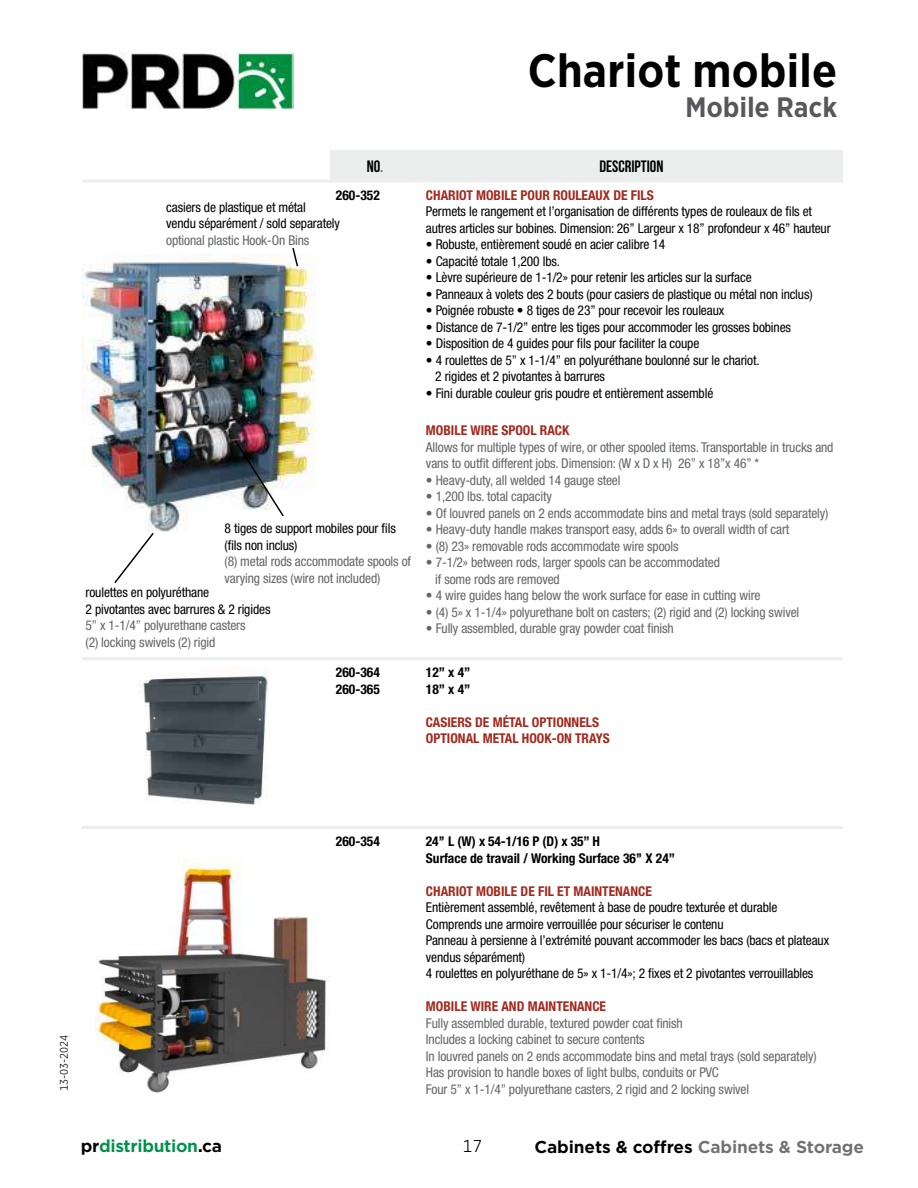
<style>
.page{position:relative;width:918px;height:1188px;background:#fff}
.page>*{position:absolute;margin:0;border:0;box-sizing:border-box;transform-origin:0 0}
.t1{font:700 45px "Gotham Narrow Office";letter-spacing:-.01em;color:#000}
.t2{font:700 27px "Gotham Narrow Office";letter-spacing:-.01em;color:#58585a}
.t3{font:700 16.5px "Gotham Office";letter-spacing:-.01em;color:#000}
.t4{font:700 16.5px "Gotham Office";letter-spacing:-.02em;color:#009149}
.t5{font:16.5px "Bebas Neue";color:#000}
.t6{font:16.5px "Gotham Narrow Office";color:#000}
.t7{font:condensed 13.5px/16.5px "Helvetica Neue LT Std";letter-spacing:-.01em;color:#000}
.t8{font:condensed 13.5px/16.5px "Helvetica Neue LT Std";letter-spacing:-.01em;color:#646567}
.t9{font:700 condensed 13.5px/16.5px "Helvetica Neue LT Std";color:#a3291e}
.t10{font:700 condensed 13.5px/16.5px "Helvetica Neue LT Std";color:#000}
.t11{font:10.5px "Gotham Narrow Office";letter-spacing:-.01em;color:#000}
.s1{color:#646567}
.s2{color:#000}
.s3{color:#707172}
</style>
<div class="page">
<img style="left:81px;top:53px;width:212px;height:56px">
<img style="left:82px;top:254px;width:234px;height:278px">
<img style="left:233px;top:439px;width:52px;height:79px">
<div style="left:330px;top:150px;width:513px;height:30px;background:#eceded"></div>
<hr style="left:82px;top:180px;width:248px;height:3px;background:#eceded">
<hr style="left:330px;top:180px;width:90px;height:3px;background:#eceded">
<hr style="left:420px;top:180px;width:423px;height:3px;background:#eceded">
<hr style="left:82px;top:657px;width:248px;height:3px;background:#eceded">
<hr style="left:330px;top:657px;width:90px;height:3px;background:#eceded">
<hr style="left:420px;top:657px;width:423px;height:3px;background:#eceded">
<hr style="left:82px;top:826px;width:248px;height:3px;background:#eceded">
<hr style="left:330px;top:826px;width:90px;height:3px;background:#eceded">
<hr style="left:420px;top:826px;width:423px;height:3px;background:#eceded">
<img style="left:138px;top:673px;width:130px;height:132px">
<svg style="left:113px;top:531px;width:42px;height:52px"></svg>
<svg style="left:291px;top:248px;width:8px;height:20px"></svg>
<img style="left:96px;top:858px;width:232px;height:235px">
<h1 class="t1" style="left:528px;top:41px;width:311px">Chariot mobile</h1>
<h2 class="t2" style="left:685px;top:89px;width:154px">Mobile Rack</h2>
<p class="t5" style="left:367px;top:157px;width:18px">NO<span class="s1">.</span></p>
<p class="t5" style="left:600px;top:157px;width:65px">DESCRIPTION</p>
<p class="t10" style="left:336px;top:186px;width:45px">260-352</p>
<p class="t9" style="left:426px;top:186px;width:229px">CHARIOT MOBILE POUR ROULEAUX DE FILS</p>
<p class="t7" style="left:426px;top:203px;width:406px">Permets le rangement et l’organisation de différents types de rouleaux de fils et autres articles sur bobines. Dimension: 26’’ Largeur x 18’’ profondeur x 46’’ hauteur</p>
<p class="t7" style="left:426px;top:236px;width:241px">• Robuste, entièrement soudé en acier calibre 14</p>
<p class="t7" style="left:426px;top:253px;width:136px">• Capacité totale 1,200 lbs.</p>
<p class="t7" style="left:426px;top:269px;width:327px">• Lèvre supérieure de 1-1/2» pour retenir les articles sur la surface</p>
<p class="t7" style="left:426px;top:286px;width:388px">• Panneaux à volets des 2 bouts (pour casiers de plastique ou métal non inclus)</p>
<p class="t7" style="left:426px;top:302px;width:300px">• Poignée robuste • 8 tiges de 23’’ pour recevoir les rouleaux</p>
<p class="t7" style="left:426px;top:319px;width:367px">• Distance de 7-1/2’’ entre les tiges pour accommoder les grosses bobines</p>
<p class="t7" style="left:426px;top:335px;width:275px">• Disposition de 4 guides pour fils pour faciliter la coupe</p>
<p class="t7" style="left:435px;top:352px;width:326px;text-indent:-9px">• 4 roulettes de 5’’ x 1-1/4’’ en polyuréthane boulonné sur le chariot.<br>2 rigides et 2 pivotantes à barrures</p>
<p class="t7" style="left:426px;top:385px;width:289px">• Fini durable couleur gris poudre et entièrement assemblé</p>
<p class="t9" style="left:426px;top:422px;width:145px">MOBILE WIRE SPOOL RACK</p>
<p class="t8" style="left:426px;top:439px;width:409px">Allows for multiple types of wire, or other spooled items. Transportable in trucks and vans to outfit different jobs. Dimension: (W x D x H) 26’’ x 18’’x 46’’ *</p>
<p class="t8" style="left:426px;top:472px;width:196px">• Heavy-duty, all welded 14 gauge steel</p>
<p class="t8" style="left:426px;top:488px;width:127px">• 1,200 lbs. total capacity</p>
<p class="t8" style="left:426px;top:505px;width:404px">• Of louvred panels on 2 ends accommodate bins and metal trays (sold separately)</p>
<p class="t8" style="left:426px;top:521px;width:365px">• Heavy-duty handle makes transport easy, adds 6» to overall width of cart</p>
<p class="t8" style="left:426px;top:538px;width:254px">• (8) 23» removable rods accommodate wire spools</p>
<p class="t8" style="left:435px;top:554px;width:286px;text-indent:-9px">• 7-1/2» between rods, larger spools can be accommodated if some rods are removed</p>
<p class="t8" style="left:426px;top:587px;width:336px">• 4 wire guides hang below the work surface for ease in cutting wire</p>
<p class="t8" style="left:426px;top:603px;width:375px">• (4) 5» x 1-1/4» polyurethane bolt on casters; (2) rigid and (2) locking swivel</p>
<p class="t8" style="left:426px;top:620px;width:249px">• Fully assembled, durable gray powder coat finish</p>
<p class="t10" style="left:336px;top:664px;width:45px">260-364<br>260-365</p>
<p class="t10" style="left:426px;top:664px;width:46px">12’’ x 4’’<br>18’’ x 4’’</p>
<p class="t9" style="left:426px;top:714px;width:185px">CASIERS DE MÉTAL OPTIONNELS<br>OPTIONAL METAL HOOK-ON TRAYS</p>
<p class="t7" style="left:166px;top:199px;width:175px">casiers de plastique et métal<br>vendu séparément / sold separately</p>
<p class="t8" style="left:166px;top:232px;width:145px">optional plastic Hook-On Bins</p>
<p class="t7" style="left:202px;top:412px;width:9px">C</p>
<p class="t7" style="left:225px;top:520px;width:173px">8 tiges de support mobiles pour fils (fils non inclus)</p>
<p class="t8" style="left:225px;top:553px;width:188px">(8) metal rods accommodate spools of varying sizes (wire not included)</p>
<p class="t7" style="left:86px;top:584px;width:186px">roulettes en polyuréthane<br>2 pivotantes avec barrures &amp; 2 rigides</p>
<p class="t8" style="left:86px;top:617px;width:162px">5’’ x 1-1/4’’ polyurethane casters (2) locking swivels (2) rigid</p>
<p class="t11" style="left:57px;top:1091px;width:57px;rotate:-90deg">13-03-2024</p>
<p class="t10" style="left:336px;top:833px;width:45px">260-354</p>
<p class="t10" style="left:426px;top:833px;width:251px">24’’ L (W) x 54-1/16 P (D) x 35’’ H<br>Surface de travail / Working Surface 36’’ X 24’’</p>
<p class="t9" style="left:426px;top:882px;width:227px">CHARIOT MOBILE DE FIL ET MAINTENANCE</p>
<p class="t7" style="left:426px;top:899px;width:405px">Entièrement assemblé, revêtement à base de poudre texturée et durable Comprends une armoire verrouillée pour sécuriser le contenu<br>Panneau à persienne à l’extrémité pouvant accommoder les bacs (bacs et plateaux vendus séparément)<br>4 roulettes en polyuréthane de 5» x 1-1/4»; 2 fixes et 2 pivotantes verrouillables</p>
<p class="t9" style="left:426px;top:998px;width:182px">MOBILE WIRE AND MAINTENANCE</p>
<p class="t8" style="left:426px;top:1014px;width:392px">Fully assembled durable, textured powder coat finish<br>Includes a locking cabinet to secure contents<br>In louvred panels on 2 ends accommodate bins and metal trays (sold separately)<br>Has provision to handle boxes of light bulbs, conduits or PVC<br>Four 5’’ x 1-1/4’’ polyurethane casters, 2 rigid and 2 locking swivel</p>
<p class="t4" style="left:81px;top:1135px;width:143px"><span class="s2">pr</span>distribution<span class="s2">.ca</span></p>
<p class="t6" style="left:463px;top:1135px;width:21px">17</p>
<p class="t3" style="left:535px;top:1136px;width:331px">Cabinets &amp; coffres <span class="s3">Cabinets &amp; Storage</span></p>
</div>
